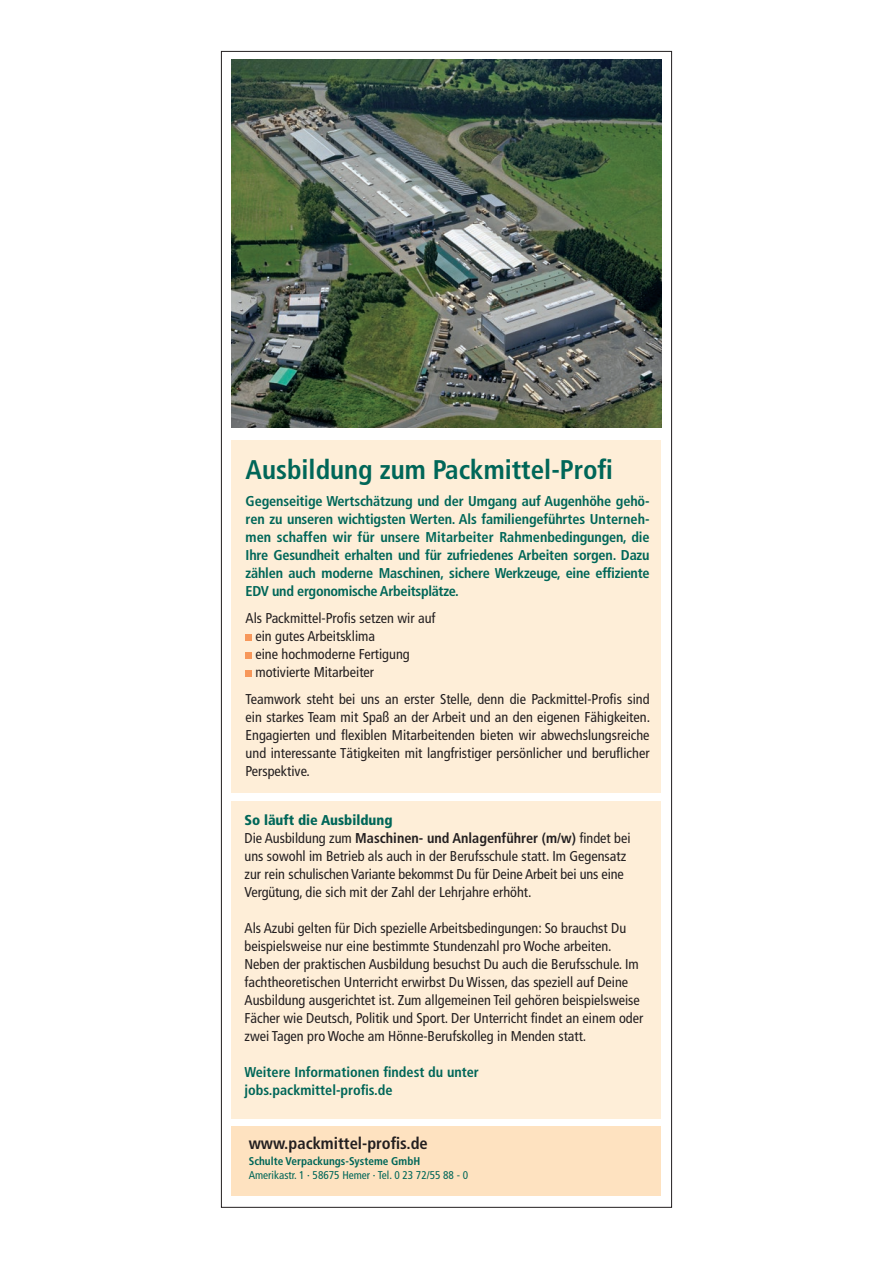
<style>
.page{position:relative;width:893px;height:1263px;background:#fff}
.page>*{position:absolute;margin:0;border:0;box-sizing:border-box;transform-origin:0 0}
.t1{font:700 condensed 27px "Frutiger";color:#006658}
.t2{font:700 condensed 16.5px "Frutiger";color:#231f20}
.t3{font:condensed 14.25px/18px "Frutiger";color:#231f20}
.t4{font:700 condensed 14.25px/18px "Frutiger";letter-spacing:-.01em;color:#006658;text-align:justify}
.t5{font:condensed 11.25px "Frutiger";color:#006658}
.t6{font:700 condensed 11.25px "Frutiger";color:#006658}
.s1{font-weight:900;color:#006658}
.s2{font-weight:700}
</style>
<div class="page">
<img style="left:232px;top:59px;width:429px;height:368px">
<div style="left:232px;top:441px;width:429px;height:352px;background:#feeed8"></div>
<div style="left:232px;top:801px;width:429px;height:318px;background:#feeed8"></div>
<div style="left:232px;top:1126px;width:429px;height:69px;background:#fee2c0"></div>
<div style="left:246px;top:634px;width:6px;height:7px;background:#f7975a"></div>
<div style="left:246px;top:652px;width:6px;height:7px;background:#f7975a"></div>
<div style="left:246px;top:670px;width:6px;height:7px;background:#f7975a"></div>
<h1 class="t1" style="left:246px;top:453px;width:369px">Ausbildung zum Packmittel-Profi</h1>
<p class="t4" style="left:246px;top:492px;width:405px">Gegenseitige Wertschätzung und der Umgang auf Augenhöhe gehö&shy;ren zu unseren wichtigsten Werten. Als familiengeführtes Unterneh&shy;men schaffen wir für unsere Mitarbeiter Rahmenbedingungen, die Ihre Gesundheit erhalten und für zufriedenes Arbeiten sorgen. Dazu zählen auch moderne Maschinen, sichere Werkzeuge, eine effiziente EDV und ergonomische Arbeitsplätze.</p>
<p class="t3" style="left:255px;top:609px;width:182px;text-indent:-10px">Als Packmittel-Profis setzen wir auf ein gutes Arbeitsklima<br>eine hochmoderne Fertigung motivierte Mitarbeiter</p>
<p class="t3" style="left:246px;top:690px;width:406px;text-align:justify">Teamwork steht bei uns an erster Stelle, denn die Packmittel-Profis sind ein starkes Team mit Spaß an der Arbeit und an den eigenen Fähigkeiten.<br>Engagierten und flexiblen Mitarbeitenden bieten wir abwechslungsreiche und interessante Tätigkeiten mit langfristiger persönlicher und beruflicher Perspektive.</p>
<p class="t3" style="left:244px;top:812px;width:387px"><span class="s1">So läuft die Ausbildung<br></span>Die Ausbildung zum <span class="s2">Maschinen- und Anlagenführer (m/w)</span> findet bei uns sowohl im Betrieb als auch in der Berufsschule statt. Im Gegensatz zur rein schulischen Variante bekommst Du für Deine Arbeit bei uns eine Vergütung, die sich mit der Zahl der Lehrjahre erhöht.</p>
<p class="t3" style="left:244px;top:920px;width:400px">Als Azubi gelten für Dich spezielle Arbeitsbedingungen: So brauchst Du beispielsweise nur eine bestimmte Stundenzahl pro Woche arbeiten.<br>Neben der praktischen Ausbildung besuchst Du auch die Berufsschule. Im fachtheoretischen Unterricht erwirbst Du Wissen, das speziell auf Deine Ausbildung ausgerichtet ist. Zum allgemeinen Teil gehören beispielsweise Fächer wie Deutsch, Politik und Sport. Der Unterricht findet an einem oder zwei Tagen pro Woche am Hönne-Berufskolleg in Menden statt.</p>
<p class="t4" style="left:244px;top:1063px;width:236px">Weitere Informationen findest du unter jobs.packmittel-profis.de</p>
<p class="t2" style="left:249px;top:1134px;width:181px">www.packmittel-profis.de</p>
<p class="t6" style="left:249px;top:1154px;width:173px">Schulte Verpackungs-Systeme GmbH</p>
<p class="t5" style="left:249px;top:1168px;width:221px">Amerikastr. 1 · 58675 Hemer · Tel. 0 23 72/55 88 - 0</p>
</div>
